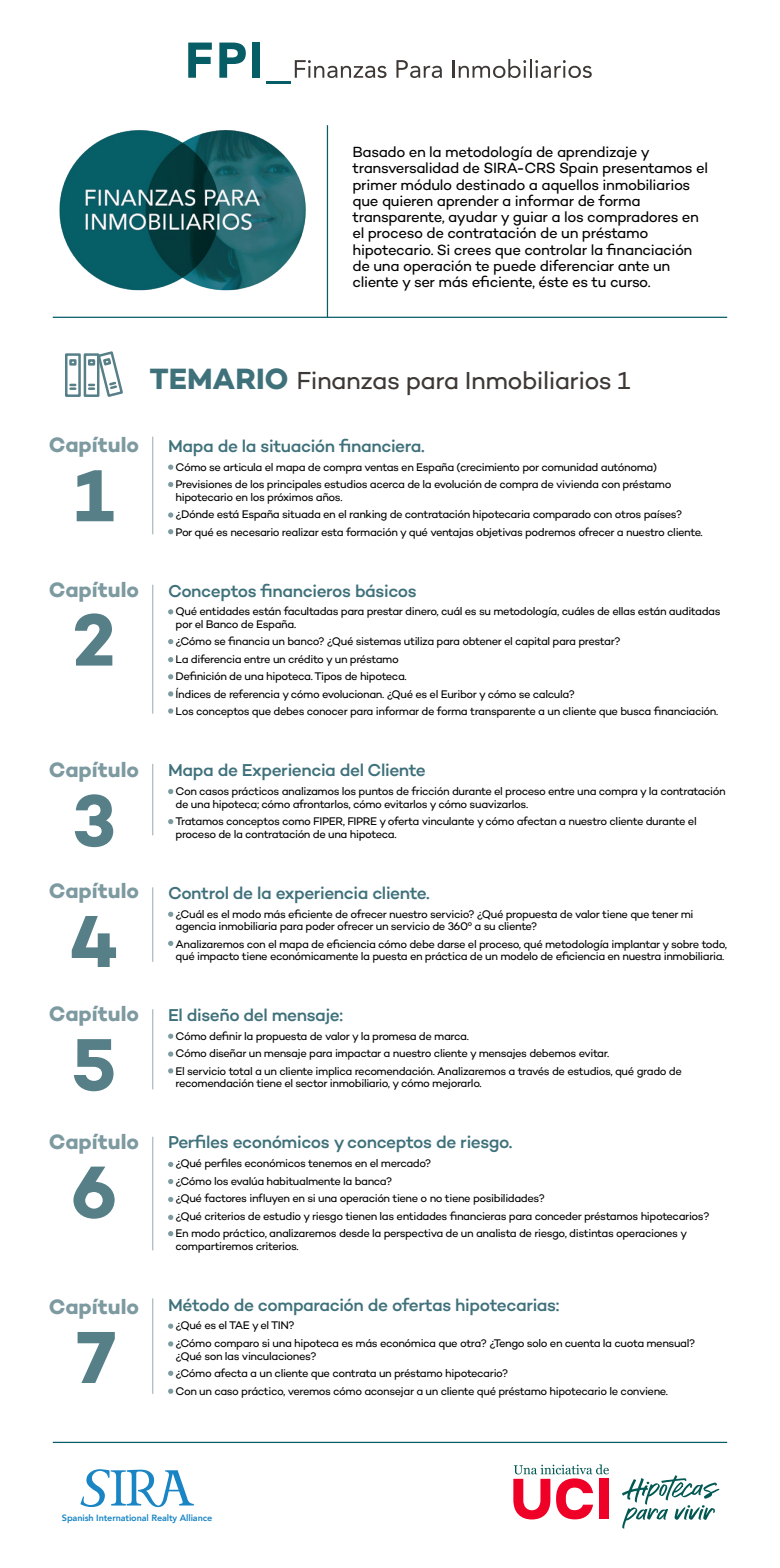
<style>
.page{position:relative;width:780px;height:1568px;background:#fff}
.page>*{position:absolute;margin:0;border:0;box-sizing:border-box;transform-origin:0 0}
.t1{font:700 75px "Campton";color:#567f88}
.t2{font:25.12px "Campton";letter-spacing:-.02em;color:#3e3835}
.t3{font:700 21.25px "Campton";color:#7d9aa1}
.t4{font:500 17.5px "Campton";letter-spacing:-.025em;color:#3f717b}
.t5{font:15px/16.2px "Campton";letter-spacing:-.025em;color:#000001}
.t6{font:11.25px/17.5px "Campton";letter-spacing:-.04em;color:#000001}
.t7{font:800 9.12px "Avenir";letter-spacing:-.01em;color:#1985c4}
.s1{font-weight:700;font-size:29.88px;color:#3f717b}
</style>
<div class="page">
<hr style="left:53px;top:317px;width:674px;height:1px;background:#065d66">
<hr style="left:53px;top:1441px;width:674px;height:1px;background:#065d66">
<hr style="left:327px;top:125px;width:1px;height:192px;background:#065d66">
<hr style="left:152px;top:436px;width:1px;height:98px;background:#aabac0">
<svg style="left:188px;top:43px;width:24px;height:35px"></svg>
<svg style="left:219px;top:43px;width:27px;height:35px"></svg>
<div style="left:252px;top:43px;width:8px;height:35px;background:#065d66"></div>
<hr style="left:266px;top:81px;width:24px;height:3px;background:#065d66">
<svg style="left:295px;top:60px;width:91px;height:18px"></svg>
<svg style="left:396px;top:60px;width:46px;height:18px"></svg>
<svg style="left:452px;top:59px;width:139px;height:19px"></svg>
<svg style="left:168px;top:464px;width:5px;height:6px"></svg>
<svg style="left:168px;top:482px;width:5px;height:5px"></svg>
<svg style="left:168px;top:512px;width:5px;height:5px"></svg>
<svg style="left:168px;top:529px;width:5px;height:5px"></svg>
<svg style="left:168px;top:609px;width:5px;height:5px"></svg>
<svg style="left:168px;top:639px;width:5px;height:5px"></svg>
<svg style="left:168px;top:657px;width:5px;height:5px"></svg>
<svg style="left:168px;top:674px;width:5px;height:5px"></svg>
<svg style="left:168px;top:691px;width:5px;height:5px"></svg>
<svg style="left:168px;top:708px;width:5px;height:5px"></svg>
<svg style="left:168px;top:789px;width:5px;height:5px"></svg>
<svg style="left:168px;top:819px;width:5px;height:5px"></svg>
<svg style="left:168px;top:911px;width:5px;height:5px"></svg>
<svg style="left:168px;top:1033px;width:5px;height:5px"></svg>
<svg style="left:168px;top:940px;width:5px;height:5px"></svg>
<svg style="left:168px;top:1051px;width:5px;height:5px"></svg>
<svg style="left:168px;top:1068px;width:5px;height:5px"></svg>
<svg style="left:168px;top:1161px;width:5px;height:5px"></svg>
<svg style="left:168px;top:1179px;width:5px;height:4px"></svg>
<svg style="left:168px;top:1196px;width:5px;height:5px"></svg>
<svg style="left:168px;top:1214px;width:5px;height:5px"></svg>
<svg style="left:168px;top:1231px;width:5px;height:5px"></svg>
<svg style="left:168px;top:1323px;width:5px;height:5px"></svg>
<svg style="left:168px;top:1341px;width:5px;height:5px"></svg>
<svg style="left:168px;top:1370px;width:5px;height:5px"></svg>
<svg style="left:168px;top:1388px;width:5px;height:5px"></svg>
<hr style="left:152px;top:584px;width:1px;height:129px;background:#aabac0">
<hr style="left:152px;top:763px;width:1px;height:72px;background:#aabac0">
<hr style="left:152px;top:887px;width:1px;height:74px;background:#aabac0">
<hr style="left:152px;top:1009px;width:1px;height:80px;background:#aabac0">
<hr style="left:152px;top:1136px;width:1px;height:114px;background:#aabac0">
<hr style="left:152px;top:1298px;width:1px;height:95px;background:#aabac0">
<div style="left:65px;top:353px;width:16px;height:44px;border:2px solid #567f88"></div>
<div style="left:69px;top:359px;width:7px;height:6px;border:2px solid #567f88"></div>
<svg style="left:70px;top:383px;width:5px;height:7px"></svg>
<div style="left:84px;top:353px;width:15px;height:44px;border:2px solid #567f88"></div>
<div style="left:88px;top:359px;width:7px;height:6px;border:2px solid #567f88"></div>
<svg style="left:89px;top:351px;width:34px;height:46px"></svg>
<svg style="left:80px;top:1469px;width:114px;height:38px"></svg>
<svg style="left:622px;top:1475px;width:97px;height:53px"></svg>
<svg style="left:513px;top:1464px;width:96px;height:55px"></svg>
<img style="left:59px;top:130px;width:247px;height:161px">
<p class="t5" style="left:352px;top:144px;width:357px">Basado en la metodología de aprendizaje y transversalidad de SIRA-CRS Spain presentamos el primer módulo destinado a aquellos inmobiliarios que quieren aprender a informar de forma transparente, ayudar y guiar a los compradores en el proceso de contratación de un préstamo hipotecario. Si crees que controlar la financiación de una operación te puede diferenciar ante un cliente y ser más eficiente, éste es tu curso.</p>
<h2 class="t2" style="left:150px;top:365px;width:482px"><span class="s1">TEMARIO</span> Finanzas para Inmobiliarios 1</h2>
<h3 class="t3" style="left:49px;top:431px;width:92px">Capítulo</h3>
<h1 class="t1" style="left:74px;top:448px;width:41px">1</h1>
<h3 class="t4" style="left:168px;top:434px;width:258px">Mapa de la situación financiera.</h3>
<p class="t6" style="left:175px;top:457px;width:497px">Cómo se articula el mapa de compra ventas en España (crecimiento por comunidad autónoma)<br>Previsiones de los principales estudios acerca de la evolución de compra de vivienda con préstamo</p>
<p class="t6" style="left:175px;top:487px;width:528px">hipotecario en los próximos años.<br>¿Dónde está España situada en el ranking de contratación hipotecaria comparado con otros países?<br>Por qué es necesario realizar esta formación y qué ventajas objetivas podremos ofrecer a nuestro cliente.</p>
<h3 class="t3" style="left:49px;top:576px;width:92px">Capítulo</h3>
<h1 class="t1" style="left:72px;top:592px;width:44px">2</h1>
<h3 class="t4" style="left:168px;top:579px;width:250px">Conceptos financieros básicos</h3>
<p class="t6" style="left:175px;top:605px;width:546px;line-height:12.5px">Qué entidades están facultadas para prestar dinero, cuál es su metodología, cuáles de ellas están auditadas por el Banco de España.</p>
<p class="t6" style="left:175px;top:632px;width:544px">¿Cómo se financia un banco? ¿Qué sistemas utiliza para obtener el capital para prestar?<br>La diferencia entre un crédito y un préstamo<br>Definición de una hipoteca. Tipos de hipoteca.<br>Índices de referencia y cómo evolucionan. ¿Qué es el Euribor y cómo se calcula?<br>Los conceptos que debes conocer para informar de forma transparente a un cliente que busca financiación.</p>
<h3 class="t3" style="left:49px;top:756px;width:92px">Capítulo</h3>
<h1 class="t1" style="left:72px;top:772px;width:45px">3</h1>
<h3 class="t3" style="left:49px;top:877px;width:92px">Capítulo</h3>
<h1 class="t1" style="left:69px;top:893px;width:51px">4</h1>
<h3 class="t3" style="left:49px;top:1000px;width:92px">Capítulo</h3>
<h1 class="t1" style="left:71px;top:1016px;width:47px">5</h1>
<h3 class="t3" style="left:49px;top:1127px;width:92px">Capítulo</h3>
<h1 class="t1" style="left:71px;top:1144px;width:47px">6</h1>
<h3 class="t4" style="left:168px;top:759px;width:259px">Mapa de Experiencia del Cliente</h3>
<p class="t6" style="left:175px;top:784px;width:551px;line-height:12.5px">Con casos prácticos analizamos los puntos de fricción durante el proceso entre una compra y la contratación de una hipoteca; cómo afrontarlos, cómo evitarlos y cómo suavizarlos.</p>
<p class="t6" style="left:175px;top:814px;width:522px;line-height:12.5px">Tratamos conceptos como FIPER, FIPRE y oferta vinculante y cómo afectan a nuestro cliente durante el proceso de la contratación de una hipoteca.</p>
<h3 class="t4" style="left:168px;top:881px;width:263px">Control de la experiencia cliente.</h3>
<p class="t6" style="left:175px;top:907px;width:519px;line-height:12.5px">¿Cuál es el modo más eficiente de ofrecer nuestro servicio? ¿Qué propuesta de valor tiene que tener mi agencia inmobiliaria para poder ofrecer un servicio de 360º a su cliente?</p>
<p class="t6" style="left:175px;top:937px;width:553px;line-height:12.5px">Analizaremos con el mapa de eficiencia cómo debe darse el proceso, qué metodología implantar y sobre todo, qué impacto tiene económicamente la puesta en práctica de un modelo de eficiencia en nuestra inmobiliaria.</p>
<h3 class="t4" style="left:168px;top:1003px;width:177px">El diseño del mensaje:</h3>
<p class="t6" style="left:175px;top:1026px;width:508px">Cómo definir la propuesta de valor y la promesa de marca.<br>Cómo diseñar un mensaje para impactar a nuestro cliente y mensajes debemos evitar.<br>El servicio total a un cliente implica recomendación. Analizaremos a través de estudios, qué grado de</p>
<p class="t6" style="left:175px;top:1074px;width:307px">recomendación tiene el sector inmobiliario, y cómo mejorarlo.</p>
<h3 class="t4" style="left:168px;top:1131px;width:346px">Perfiles económicos y conceptos de riesgo.</h3>
<p class="t6" style="left:175px;top:1154px;width:535px">¿Qué perfiles económicos tenemos en el mercado?<br>¿Cómo los evalúa habitualmente la banca?<br>¿Qué factores influyen en si una operación tiene o no tiene posibilidades?<br>¿Qué criterios de estudio y riesgo tienen las entidades financieras para conceder préstamos hipotecarios?<br>En modo práctico, analizaremos desde la perspectiva de un analista de riesgo, distintas operaciones y</p>
<p class="t6" style="left:175px;top:1236px;width:125px">compartiremos criterios.</p>
<h3 class="t3" style="left:49px;top:1293px;width:92px">Capítulo</h3>
<h1 class="t1" style="left:77px;top:1309px;width:41px">7</h1>
<h3 class="t4" style="left:168px;top:1293px;width:393px">Método de comparación de ofertas hipotecarias:</h3>
<p class="t6" style="left:175px;top:1316px;width:521px">¿Qué es el TAE y el TIN?<br>¿Cómo comparo si una hipoteca es más económica que otra? ¿Tengo solo en cuenta la cuota mensual?</p>
<p class="t6" style="left:175px;top:1346px;width:494px">¿Qué son las vinculaciones?<br>¿Cómo afecta a un cliente que contrata un préstamo hipotecario?<br>Con un caso práctico, veremos cómo aconsejar a un cliente qué préstamo hipotecario le conviene.</p>
<p class="t7" style="left:62px;top:1511px;width:152px">Spanish International Realty Alliance</p>
</div>
